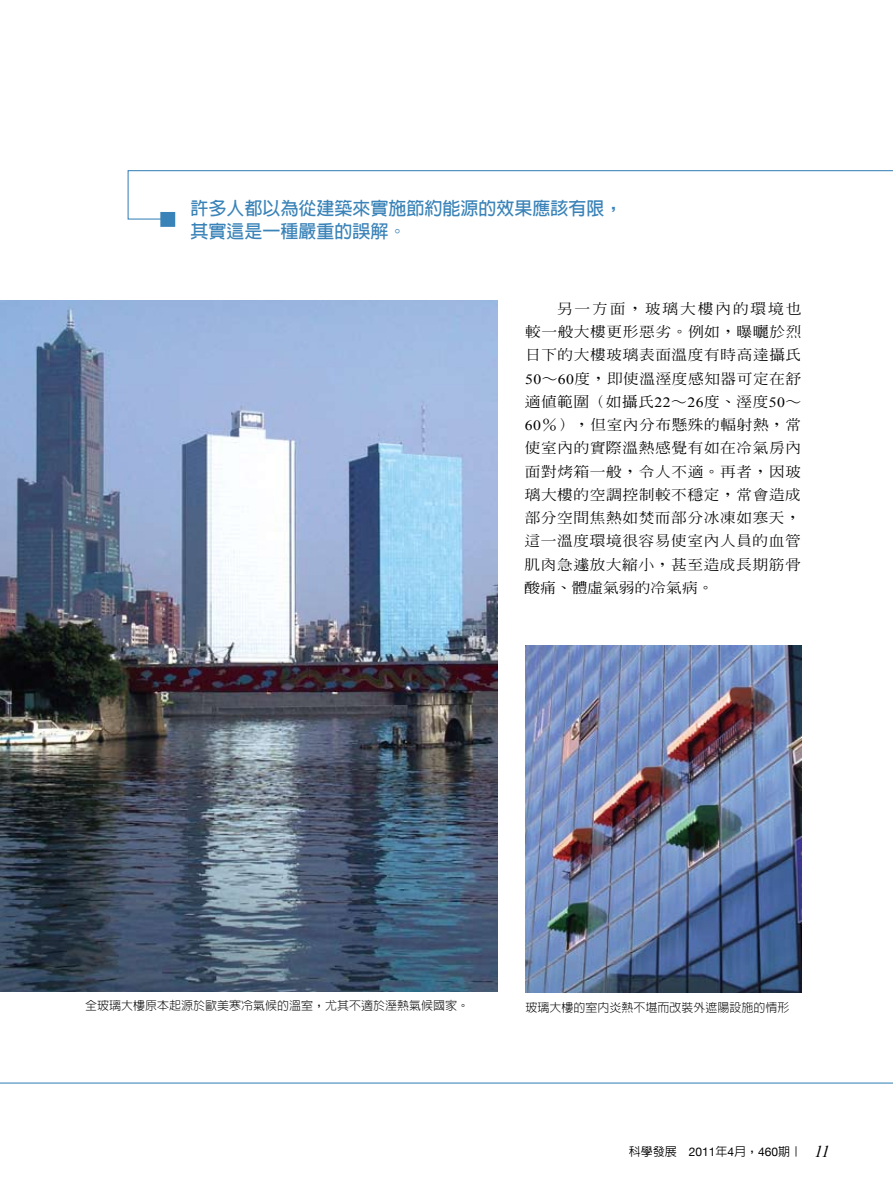
<style>
.page{position:relative;width:893px;height:1191px;background:#fff}
.page>*{position:absolute;margin:0;border:0;box-sizing:border-box;transform-origin:0 0}
.t1{font:700 18px/22.5px "AR Hei B5";color:#3a83b8}
.t2{font:500 14.1px/23.2px "AR Ming B5";letter-spacing:.035em;color:#000;text-align:justify;scale:1.11 1}
.t3{font:300 12px "AR Hei B5";color:#000}
.t4{font:500 12px "AR Hei B5";color:#000}
.s1{font-family:"Times New Roman";font-weight:400}
.s2{font-family:"Helvetica Neue";font-weight:400}
.s3{font-family:"Times New Roman";font-weight:400;font-style:italic;font-size:16.5px}
</style>
<div class="page">
<svg style="left:0;top:1082px;width:893px;height:2px;background:#95bcd8"></svg>
<img style="left:0;top:300px;width:497px;height:691px">
<svg style="left:127px;top:170px;width:766px;height:50px"></svg>
<div style="left:160px;top:212px;width:15px;height:15px;background:#3a83b8;border:2px solid #3a83b8"></div>
<img style="left:525px;top:645px;width:276px;height:348px">
<p class="t1" style="left:190px;top:197px;width:434px">許多人都以為從建築來實施節約能源的效果應該有限，其實這是一種嚴重的誤解。</p>
<p class="t2" style="left:524px;top:297px;width:251px;text-indent:33px">另一方面，玻璃大樓內的環境也較一般大樓更形惡劣。例如，曝曬於烈日下的大樓玻璃表面溫度有時高達攝氏<span class="s1">50</span>∼<span class="s1">60</span>度，即使溫溼度感知器可定在舒適值範圍（如攝氏<span class="s1">22</span>∼<span class="s1">26</span>度、溼度<span class="s1">50</span>∼ <span class="s1">60</span>％），但室內分布懸殊的輻射熱，常使室內的實際溫熱感覺有如在冷氣房內面對烤箱一般，令人不適。再者，因玻璃大樓的空調控制較不穩定，常會造成部分空間焦熱如焚而部分冰凍如寒天，這一溫度環境很容易使室內人員的血管肌肉急遽放大縮小，甚至造成長期筋骨酸痛、體虛氣弱的冷氣病。</p>
<p class="t3" style="left:85px;top:999px;width:385px">全玻璃大樓原本起源於歐美寒冷氣候的溫室，尤其不適於溼熱氣候國家。</p>
<p class="t3" style="left:525px;top:1001px;width:265px">玻璃大樓的室內炎熱不堪而改裝外遮陽設施的情形</p>
<p class="t4" style="left:629px;top:1145px;width:203px">科學發展 <span class="s2">2011</span>年<span class="s2">4</span>月，<span class="s2">460</span>期｜ <span class="s3">11</span></p>
</div>
